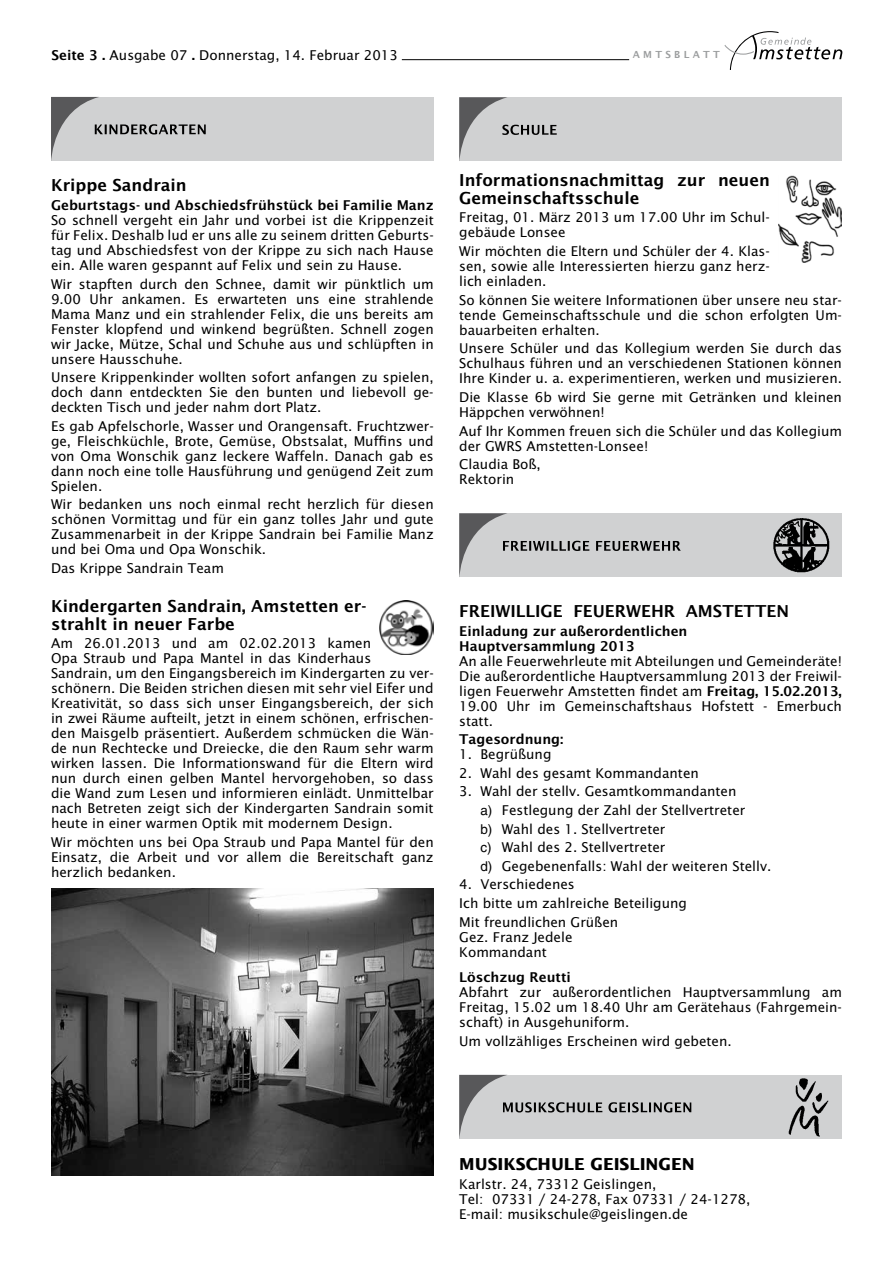
<style>
.page{position:relative;width:893px;height:1263px;background:#fff}
.page>*{position:absolute;margin:0;border:0;box-sizing:border-box;transform-origin:0 0}
.t1{font:16.5px/18px "Lucida Sans Demibold Roman";color:#000}
.t2{font:700 16.5px "Lucida Sans";color:#000}
.t3{font:13.5px/15px "Lucida Sans";color:#000;text-align:justify}
.t4{font:13.5px/15px "Lucida Sans Demibold Roman";color:#000}
.t5{font:9.75px "Lucida Sans Demibold Roman";letter-spacing:.34em;color:#9c9e9f}
.s1{font-family:"Lucida Sans Demibold Roman"}
.s2{font-family:"Helvetica"}
</style>
<div class="page">
<svg style="left:724px;top:31px;width:118px;height:39px"></svg>
<hr style="left:402px;top:59px;width:227px;height:1px;background:#000">
<div style="left:51px;top:97px;width:383px;height:64px;background:#d0d1d2"></div>
<svg style="left:51px;top:97px;width:155px;height:64px"></svg>
<img style="left:380px;top:601px;width:54px;height:54px">
<div style="left:459px;top:97px;width:383px;height:64px;background:#d0d1d2"></div>
<svg style="left:459px;top:97px;width:98px;height:64px"></svg>
<div style="left:459px;top:513px;width:383px;height:64px;background:#d0d1d2"></div>
<svg style="left:459px;top:513px;width:222px;height:64px"></svg>
<img style="left:774px;top:518px;width:55px;height:54px">
<div style="left:459px;top:1075px;width:383px;height:63px;background:#d0d1d2"></div>
<img style="left:789px;top:1078px;width:39px;height:59px">
<svg style="left:459px;top:1075px;width:232px;height:63px"></svg>
<img style="left:51px;top:889px;width:383px;height:287px">
<img style="left:778px;top:175px;width:64px;height:87px">
<p class="t3" style="left:51px;top:48px;width:348px"><span class="s1">Seite 3 .</span> Ausgabe 07 <span class="s1">.</span> Donnerstag, 14. Februar 2013</p>
<p class="t5" style="left:633px;top:48px;width:89px">AMTSBLATT</p>
<p class="t1" style="left:51px;top:176px;width:137px">Krippe Sandrain</p>
<p class="t4" style="left:51px;top:198px;width:384px">Geburtstags- und Abschiedsfrühstück bei Familie Manz</p>
<p class="t3" style="left:51px;top:213px;width:384px">So schnell vergeht ein Jahr und vorbei ist die Krippenzeit für Felix. Deshalb lud er uns alle zu seinem dritten Geburts&shy;tag und Abschiedsfest von der Krippe zu sich nach Hause ein. Alle waren gespannt auf Felix und sein zu Hause.</p>
<p class="t3" style="left:51px;top:276px;width:384px">Wir stapften durch den Schnee, damit wir pünktlich um 9.00 Uhr ankamen. Es erwarteten uns eine strahlende Mama Manz und ein strahlender Felix, die uns bereits am Fenster klopfend und winkend begrüßten. Schnell zogen wir Jacke, Mütze, Schal und Schuhe aus und schlüpften in unsere Hausschuhe.</p>
<p class="t3" style="left:51px;top:370px;width:384px">Unsere Krippenkinder wollten sofort anfangen zu spielen, doch dann entdeckten Sie den bunten und liebevoll ge&shy;deckten Tisch und jeder nahm dort Platz.</p>
<p class="t3" style="left:51px;top:418px;width:384px">Es gab Apfelschorle, Wasser und Orangensaft. Fruchtzwer&shy;ge, Fleischküchle, Brote, Gemüse, Obstsalat, Muffins und von Oma Wonschik ganz leckere Waffeln. Danach gab es dann noch eine tolle Hausführung und genügend Zeit zum Spielen.</p>
<p class="t3" style="left:51px;top:497px;width:384px">Wir bedanken uns noch einmal recht herzlich für diesen schönen Vormittag und für ein ganz tolles Jahr und gute Zusammenarbeit in der Krippe Sandrain bei Familie Manz und bei Oma und Opa Wonschik.</p>
<p class="t3" style="left:51px;top:561px;width:174px">Das Krippe Sandrain Team</p>
<p class="t1" style="left:51px;top:597px;width:317px">Kindergarten Sandrain, Amstetten er&shy;strahlt in neuer Farbe</p>
<p class="t3" style="left:51px;top:636px;width:384px;text-align:left">Am 26.01.2013 und am 02.02.2013 kamen<br>Opa Straub und Papa Mantel in das Kinderhaus Sandrain, um den Eingangsbereich im Kindergarten zu ver&shy;schönern. Die Beiden strichen diesen mit sehr viel Eifer und Kreativität, so dass sich unser Eingangsbereich, der sich in zwei Räume aufteilt, jetzt in einem schönen, erfrischen&shy;den Maisgelb präsentiert. Außerdem schmücken die Wän&shy;de nun Rechtecke und Dreiecke, die den Raum sehr warm wirken lassen. Die Informationswand für die Eltern wird nun durch einen gelben Mantel hervorgehoben, so dass die Wand zum Lesen und informieren einlädt. Unmittelbar nach Betreten zeigt sich der Kindergarten Sandrain somit heute in einer warmen Optik mit modernem Design.</p>
<p class="t3" style="left:51px;top:834px;width:384px">Wir möchten uns bei Opa Straub und Papa Mantel für den Einsatz, die Arbeit und vor allem die Bereitschaft ganz herzlich bedanken.</p>
<p class="t1" style="left:459px;top:171px;width:312px">Informationsnachmittag zur neuen<br>Gemeinschaftsschule</p>
<p class="t3" style="left:459px;top:210px;width:312px">Freitag, 01. März 2013 um 17.00 Uhr im Schul&shy;gebäude Lonsee</p>
<p class="t3" style="left:459px;top:244px;width:312px">Wir möchten die Eltern und Schüler der 4. Klas&shy;sen, sowie alle Interessierten hierzu ganz herz&shy;lich einladen.</p>
<p class="t3" style="left:459px;top:292px;width:384px">So können Sie weitere Informationen über unsere neu star&shy;tende Gemeinschaftsschule und die schon erfolgten Um&shy;bauarbeiten erhalten.</p>
<p class="t3" style="left:459px;top:341px;width:384px">Unsere Schüler und das Kollegium werden Sie durch das Schulhaus führen und an verschiedenen Stationen können Ihre Kinder u. a. experimentieren, werken und musizieren.</p>
<p class="t3" style="left:459px;top:390px;width:384px">Die Klasse 6b wird Sie gerne mit Getränken und kleinen<br>Häppchen verwöhnen!</p>
<p class="t3" style="left:459px;top:423px;width:384px">Auf Ihr Kommen freuen sich die Schüler und das Kollegium der GWRS Amstetten-Lonsee!</p>
<p class="t3" style="left:459px;top:457px;width:83px">Claudia Boß,<br>Rektorin</p>
<p class="t1" style="left:459px;top:602px;width:331px">FREIWILLIGE FEUERWEHR AMSTETTEN</p>
<p class="t4" style="left:459px;top:623px;width:230px">Einladung zur außerordentlichen<br>Hauptversammlung 2013</p>
<p class="t3" style="left:459px;top:653px;width:384px">An alle Feuerwehrleute mit Abteilungen und Gemeinderäte!<br>Die außerordentliche Hauptversammlung 2013 der Freiwil&shy;ligen Feuerwehr Amstetten findet am <span class="s1">Freitag, 15.02.2013, </span>19.00 Uhr im Gemeinschaftshaus Hofstett - Emerbuch statt.</p>
<p class="t4" style="left:459px;top:732px;width:106px">Tagesordnung:</p>
<p class="t3" style="left:459px;top:747px;width:94px">1. Begrüßung</p>
<p class="t3" style="left:459px;top:765px;width:241px">2. Wahl des gesamt Kommandanten</p>
<p class="t3" style="left:480px;top:782px;width:292px;line-height:18.6px;text-align:left;text-indent:-21px">3. Wahl der stellv. Gesamtkommandanten<br><span class="s2">a)</span> Festlegung der Zahl der Stellvertreter<br><span class="s2">b)</span> Wahl des 1. Stellvertreter<br><span class="s2">c)</span> Wahl des 2. Stellvertreter<br><span class="s2">d)</span> Gegebenenfalls: Wahl der weiteren Stellv.</p>
<p class="t3" style="left:459px;top:875px;width:229px;line-height:18.6px;text-align:left">4. Verschiedenes<br>Ich bitte um zahlreiche Beteiligung<br>Mit freundlichen Grüßen</p>
<p class="t3" style="left:459px;top:929px;width:115px">Gez. Franz Jedele<br>Kommandant</p>
<p class="t4" style="left:459px;top:970px;width:113px">Löschzug Reutti</p>
<p class="t3" style="left:459px;top:985px;width:384px">Abfahrt zur außerordentlichen Hauptversammlung am Freitag, 15.02 um 18.40 Uhr am Gerätehaus (Fahrgemein&shy;schaft) in Ausgehuniform.</p>
<p class="t3" style="left:459px;top:1033px;width:274px">Um vollzähliges Erscheinen wird gebeten.</p>
<p class="t2" style="left:459px;top:1154px;width:237px">MUSIKSCHULE GEISLINGEN</p>
<p class="t3" style="left:459px;top:1176px;width:293px;text-align:left">Karlstr. 24, 73312 Geislingen,<br>Tel: 07331 / 24-278, Fax 07331 / 24-1278,<br>E-mail: musikschule@geislingen.de</p>
</div>
